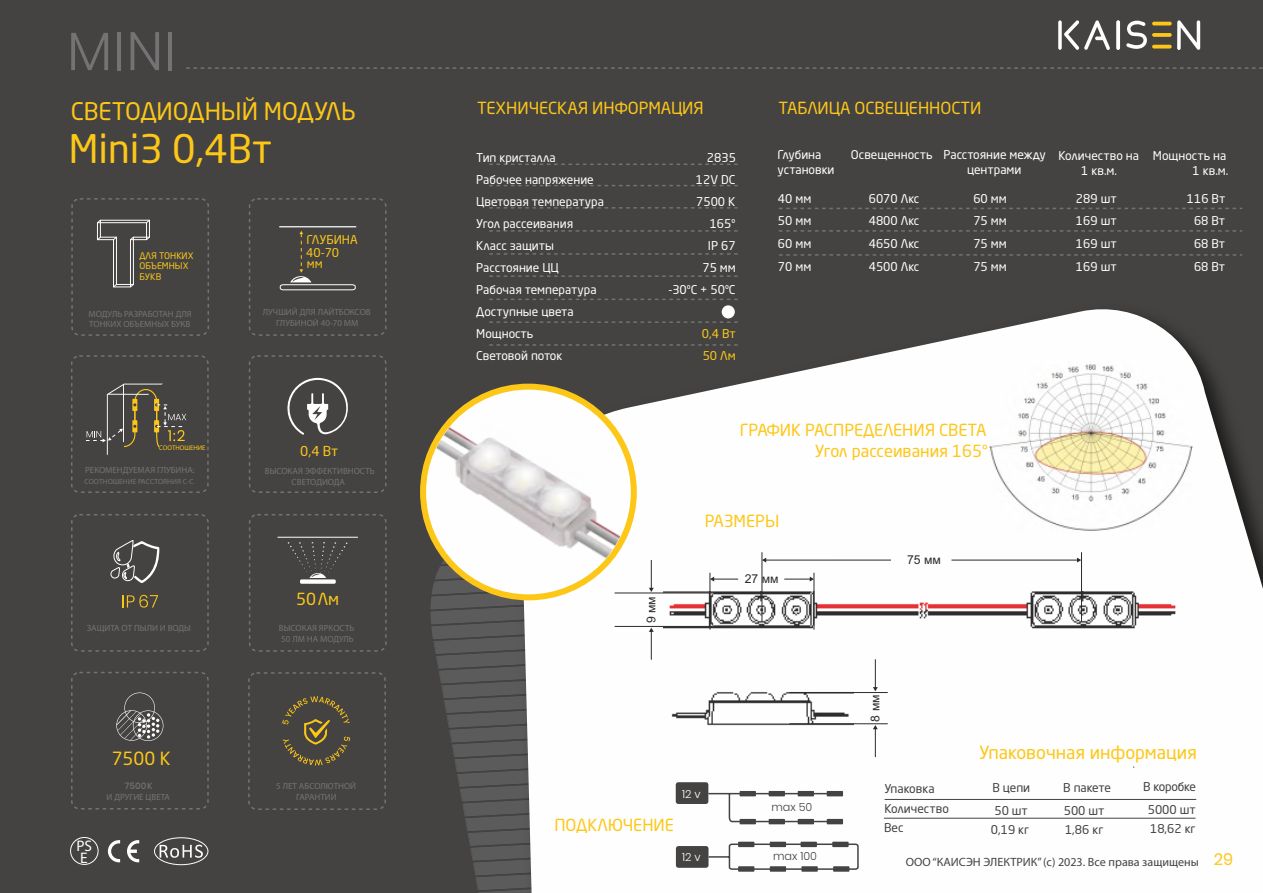
<style>
.page{position:relative;width:1263px;height:893px;background:#444342}
.page>*{position:absolute;margin:0;border:0;box-sizing:border-box;transform-origin:0 0}
.t1{font:300 54px "Poppins";color:#727372}
.t2{font:39px "Neo Sans Pro";color:#fdc718}
.t3{font:24px "Neo Sans Pro";color:#fdc718}
.t4{font:18px "Neo Sans Pro";color:#fdc718}
.t5{font:16.5px/21.5px "Neo Sans Pro";color:#fdc718;text-align:right}
.t6{font:16.5px "Poppins";color:#fdc718}
.t7{font:15.3px "Myriad Pro";color:#fefefe}
.t8{font:13.5px "Neo Sans Pro";color:#fdc718}
.t9{font:12.3px "Arial";color:#2c2b2a}
.t10{font:12.15px "Neo Sans Pro";color:#fefefe}
.t11{font:12px/22.6px "Neo Sans Pro";color:#fefefe;text-align:justify}
.t12{font:12px/19.5px "Neo Sans Pro";color:#444342}
.t13{font:12px "Myriad Pro";color:#444342}
.t14{font:12px/22px "Neo Sans Pro";color:#fdc718}
.t15{font:300 11.25px "Poppins";color:#444342}
.t16{font:300 11.25px "Poppins";color:#fefefe}
.t17{font:9px/10.8px "Myriad Pro";color:#727372;text-align:center}
.t18{font:9px/10.8px "Neo Sans Pro";color:#fdc718}
.t19{font:500 9px "Poppins";color:#727372}
.t20{font:7.5px "Myriad Pro";color:#727372}
.t21{font:6.75px "Myriad Pro";color:#fdc718}
</style>
<div class="page">
<svg style="left:721px;top:308px;width:542px;height:585px;fill:#fefefe"></svg>
<svg style="left:779px;top:208px;width:463px;height:1px"></svg>
<svg style="left:779px;top:230px;width:463px;height:2px"></svg>
<svg style="left:779px;top:254px;width:463px;height:2px"></svg>
<svg style="left:108px;top:840px;width:12px;height:22px"></svg>
<svg style="left:127px;top:840px;width:12px;height:22px"></svg>
<svg style="left:160px;top:845px;width:43px;height:13px"></svg>
<div style="left:154px;top:837px;width:54px;height:28px;border:1px solid #fefefe;border-radius:50%"></div>
<div style="left:70px;top:837px;width:29px;height:28px;border:1px solid #fefefe;border-radius:50%"></div>
<svg style="left:489px;top:164px;width:249px;height:1px"></svg>
<svg style="left:489px;top:185px;width:249px;height:1px"></svg>
<svg style="left:489px;top:207px;width:249px;height:2px"></svg>
<svg style="left:489px;top:230px;width:249px;height:2px"></svg>
<svg style="left:489px;top:253px;width:249px;height:2px"></svg>
<svg style="left:489px;top:344px;width:251px;height:2px"></svg>
<svg style="left:489px;top:321px;width:251px;height:2px"></svg>
<svg style="left:489px;top:275px;width:249px;height:2px"></svg>
<svg style="left:489px;top:299px;width:249px;height:1px"></svg>
<div style="left:249px;top:355px;width:137px;height:138px;border:2px dashed #727372;border-radius:8px"></div>
<svg style="left:287px;top:378px;width:61px;height:57px"></svg>
<svg style="left:1058px;top:20px;width:4px;height:30px"></svg>
<svg style="left:1116px;top:20px;width:4px;height:30px"></svg>
<hr style="left:1152px;top:22px;width:20px;height:3px;background:#fdc718;border-radius:2px">
<svg style="left:1152px;top:33px;width:20px;height:4px"></svg>
<svg style="left:1152px;top:45px;width:20px;height:4px"></svg>
<svg style="left:1064px;top:20px;width:46px;height:30px"></svg>
<svg style="left:1177px;top:20px;width:23px;height:30px"></svg>
<svg style="left:1126px;top:20px;width:21px;height:29px"></svg>
<svg style="left:186px;top:67px;width:1077px;height:2px"></svg>
<div style="left:249px;top:198px;width:137px;height:138px;border:2px dashed #727372;border-radius:8px"></div>
<hr style="left:279px;top:226px;width:77px;height:1px;background:#fefefe">
<svg style="left:279px;top:231px;width:77px;height:60px"></svg>
<div style="left:71px;top:355px;width:138px;height:138px;border:2px dashed #727372;border-radius:8px"></div>
<svg style="left:86px;top:384px;width:100px;height:71px"></svg>
<img style="left:989px;top:362px;width:204px;height:169px">
<div style="left:71px;top:198px;width:138px;height:138px;border:2px dashed #727372;border-radius:8px"></div>
<svg style="left:97px;top:219px;width:53px;height:69px"></svg>
<div style="left:722px;top:305px;width:13px;height:13px;background:#fefefe;border-radius:50%"></div>
<svg style="left:429px;top:379px;width:749px;height:514px;background:#e6e4e2"></svg>
<hr style="left:885px;top:799px;width:311px;height:1px;background:#444342">
<hr style="left:884px;top:818px;width:311px;height:1px;background:#444342">
<div style="left:249px;top:514px;width:138px;height:138px;border:2px dashed #727372;border-radius:8px"></div>
<div style="left:300px;top:579px;width:36px;height:5px;background:#fefefe;border-radius:2px"></div>
<hr style="left:277px;top:537px;width:81px;height:1px;background:#fefefe">
<svg style="left:288px;top:542px;width:60px;height:36px"></svg>
<div style="left:71px;top:514px;width:138px;height:138px;border:2px dashed #727372;border-radius:8px"></div>
<svg style="left:123px;top:595px;width:35px;height:13px"></svg>
<svg style="left:110px;top:540px;width:49px;height:43px"></svg>
<div style="left:248px;top:672px;width:138px;height:138px;border:2px dashed #727372;border-radius:8px"></div>
<svg style="left:282px;top:696px;width:68px;height:70px"></svg>
<div style="left:71px;top:672px;width:138px;height:137px;border:2px dashed #727372;border-radius:8px"></div>
<svg style="left:116px;top:692px;width:47px;height:49px"></svg>
<h1 class="t1" style="left:67px;top:13px;width:111px">MINI</h1>
<h3 class="t3" style="left:71px;top:102px;width:286px">СВЕТОДИОДНЫЙ МОДУЛЬ</h3>
<h2 class="t2" style="left:69px;top:133px;width:205px">Mini3 0,4Вт</h2>
<p class="t14" style="left:306px;top:235px;width:53px;line-height:13px">ГЛУБИНА<br>40-70</p>
<p class="t14" style="left:307px;top:254px;width:17px">мм</p>
<p class="t18" style="left:139px;top:251px;width:56px">ДЛЯ ТОНКИХ<br>ОБЪЕМНЫХ<br>БУКВ</p>
<p class="t17" style="left:89px;top:309px;width:105px;text-align:left">МОДУЛЬ РАЗРАБОТАН ДЛЯ<br>ТОНКИХ ОБЪЕМНЫХ БУКВ</p>
<p class="t17" style="left:263px;top:307px;width:109px">ЛУЧШИЙ ДЛЯ ЛАЙТБОКСОВ<br>ГЛУБИНОЙ 40-70 ММ</p>
<p class="t21" style="left:159px;top:445px;width:48px">СООТНОШЕНИЕ</p>
<p class="t17" style="left:85px;top:466px;width:111px">РЕКОМЕНДУЕМАЯ ГЛУБИНА:</p>
<p class="t20" style="left:85px;top:478px;width:111px">СООТНОШЕНИЕ РАССТОЯНИЯ C-C</p>
<p class="t17" style="left:87px;top:623px;width:106px">ЗАЩИТА ОТ ПЫЛИ И ВОДЫ</p>
<p class="t7" style="left:76px;top:840px;width:17px">PS</p>
<p class="t7" style="left:80px;top:852px;width:9px">E</p>
<h3 class="t4" style="left:112px;top:751px;width:60px">7500 К</h3>
<p class="t17" style="left:107px;top:792px;width:65px">И ДРУГИЕ ЦВЕТА</p>
<p class="t19" style="left:125px;top:779px;width:29px">7500 K</p>
<p class="t8" style="left:300px;top:446px;width:40px">0,4 Вт</p>
<p class="t17" style="left:265px;top:466px;width:112px">ВЫСОКАЯ ЭФФЕКТИВНОСТЬ<br>СВЕТОДИОДА</p>
<h3 class="t5" style="left:296px;top:590px;width:45px">50 Лм</h3>
<p class="t17" style="left:279px;top:623px;width:77px;text-align:left">ВЫСОКАЯ ЯРКОСТЬ<br>50 ЛМ НА МОДУЛЬ</p>
<p class="t17" style="left:276px;top:781px;width:81px">5 ЛЕТ АБСОЛЮТНОЙ<br>ГАРАНТИИ</p>
<h3 class="t5" style="left:477px;top:99px;width:228px">ТЕХНИЧЕСКАЯ ИНФОРМАЦИЯ</h3>
<h3 class="t5" style="left:779px;top:99px;width:204px">ТАБЛИЦА ОСВЕЩЕННОСТИ</h3>
<p class="t11" style="left:476px;top:147px;width:129px;line-height:22px;text-align:left">Тип кристалла<br>Рабочее напряжение<br>Цветовая температура<br>Угол рассеивания<br>Класс защиты<br>Расстояние ЦЦ<br>Рабочая температура<br>Доступные цвета<br>Мощность<br>Световой поток</p>
<p class="t11" style="left:668px;top:147px;width:69px;line-height:22px;text-align:right">2835<br>12V DC<br>7500 K<br>165º<br>IP 67<br>75 мм<br>-30ºC + 50ºC</p>
<p class="t11" style="left:777px;top:148px;width:58px;line-height:14.9px">Глубина установки</p>
<p class="t10" style="left:943px;top:149px;width:104px">Расстояние между</p>
<p class="t11" style="left:851px;top:144px;width:83px">Освещенность</p>
<p class="t11" style="left:1058px;top:149px;width:82px;line-height:15px;text-align:center">Количество на<br>1 кв.м.</p>
<p class="t11" style="left:1153px;top:149px;width:77px;line-height:14.9px;text-align:right">Мощность на<br>1 кв.м.</p>
<p class="t11" style="left:967px;top:159px;width:56px">центрами</p>
<p class="t11" style="left:778px;top:188px;width:35px">40 мм 50 мм 60 мм 70 мм</p>
<p class="t11" style="left:869px;top:188px;width:52px">6070 Лкс 4800 Лкс 4650 Лкс 4500 Лкс</p>
<p class="t11" style="left:973px;top:188px;width:35px">60 мм 75 мм 75 мм 75 мм</p>
<p class="t11" style="left:1076px;top:188px;width:42px">289 шт 169 шт 169 шт 169 шт</p>
<p class="t11" style="left:1187px;top:188px;width:40px;text-align:center">116 Вт<br>68 Вт<br>68 Вт<br>68 Вт</p>
<p class="t14" style="left:702px;top:324px;width:35px">0,4 Вт<br>50 Лм</p>
<h3 class="t5" style="left:740px;top:421px;width:250px">ГРАФИК РАСПРЕДЕЛЕНИЯ СВЕТА<br>Угол рассеивания 165°</h3>
<p class="t9" style="left:647px;top:623px;width:29px;rotate:-90deg">9 мм</p>
<h3 class="t5" style="left:705px;top:512px;width:76px">РАЗМЕРЫ</h3>
<p class="t9" style="left:745px;top:574px;width:35px">27 мм</p>
<h3 class="t5" style="left:554px;top:816px;width:121px">ПОДКЛЮЧЕНИЕ</h3>
<p class="t16" style="left:682px;top:786px;width:20px">12 v</p>
<p class="t15" style="left:771px;top:799px;width:42px">max 50</p>
<p class="t16" style="left:682px;top:850px;width:20px">12 v</p>
<p class="t15" style="left:773px;top:848px;width:45px">max 100</p>
<p class="t9" style="left:907px;top:555px;width:35px">75 мм</p>
<p class="t9" style="left:871px;top:722px;width:29px;rotate:-90deg">8 мм</p>
<h3 class="t4" style="left:979px;top:745px;width:219px">Упаковочная информация</h3>
<p class="t12" style="left:884px;top:780px;width:52px">Упаковка</p>
<p class="t12" style="left:992px;top:779px;width:39px">В цепи</p>
<p class="t12" style="left:1063px;top:779px;width:49px">В пакете</p>
<p class="t12" style="left:1143px;top:778px;width:54px">В коробке</p>
<p class="t12" style="left:884px;top:800px;width:66px">Количество<br>Вес</p>
<p class="t12" style="left:991px;top:802px;width:40px">50 шт<br>0,19 кг</p>
<p class="t12" style="left:1064px;top:802px;width:42px">500 шт<br>1,86 кг</p>
<p class="t12" style="left:1148px;top:801px;width:50px">5000 шт<br>18,62 кг</p>
<p class="t13" style="left:906px;top:857px;width:294px">ООО “КАИСЭН ЭЛЕКТРИК” (c) 2023. Все права защищены</p>
<h3 class="t6" style="left:1214px;top:848px;width:21px">29</h3>
</div>
